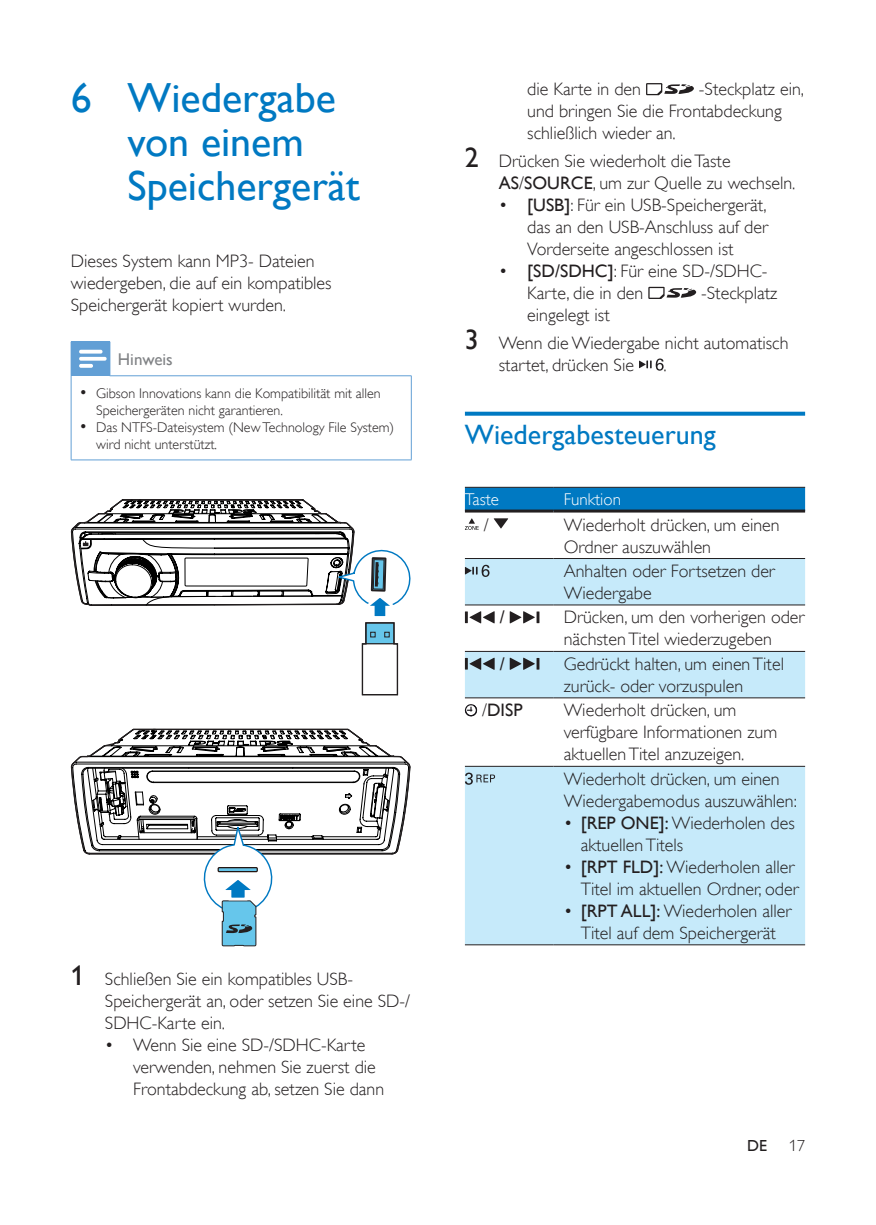
<style>
.page{position:relative;width:876px;height:1225px;background:#fff}
.page>*{position:absolute;margin:0;border:0;box-sizing:border-box;transform-origin:0 0}
.t1{font:42px/44px "Gill Sans Alt One WGL";color:#0079c2}
.t2{font:28px "Gill Sans Alt One WGL";color:#0079c2}
.t3{font:18px/22px "Gill Sans Alt One WGL Light";color:#231f20}
.t4{font:18px "Gill Sans Alt One WGL";color:#231f20}
.t5{font:17px "Gill Sans Alt One WGL Light";color:#fff}
.t6{font:17px "Gill Sans Alt One WGL";color:#808285}
.t7{font:16px "Gill Sans Alt One WGL";color:#231f20}
.t8{font:16px "Gill Sans Alt One WGL Light";color:#231f20}
.t9{font:14px/17px "Gill Sans Alt One WGL Light";color:#231f20}
.s1{font-size:17px}
.s2{font-family:"Gill Sans Alt One WGL";font-size:28px}
.s3{font-family:"Gill Sans Alt One WGL"}
.s4{font-family:"Gill Sans Alt One WGL Light"}
</style>
<div class="page">
<div style="left:71px;top:342px;width:39px;height:34px;background:#629fd5"></div>
<hr style="left:71px;top:376px;width:1px;height:84px;background:#629fd5">
<hr style="left:411px;top:376px;width:1px;height:84px;background:#629fd5">
<hr style="left:71px;top:459px;width:39px;height:1px;background:#629fd5">
<hr style="left:110px;top:459px;width:302px;height:1px;background:#629fd5">
<hr style="left:71px;top:341px;width:39px;height:1px;background:#629fd5">
<hr style="left:110px;top:342px;width:1px;height:33px;background:#629fd5">
<hr style="left:110px;top:375px;width:302px;height:1px;background:#629fd5">
<svg style="left:79px;top:350px;width:28px;height:18px"></svg>
<svg style="left:71px;top:499px;width:339px;height:196px"></svg>
<svg style="left:71px;top:729px;width:339px;height:217px"></svg>
<svg style="left:465px;top:412px;width:340px;height:4px"></svg>
<svg style="left:646px;top:83px;width:48px;height:12px"></svg>
<svg style="left:648px;top:287px;width:48px;height:12px"></svg>
<svg style="left:639px;top:358px;width:25px;height:13px"></svg>
<div style="left:465px;top:488px;width:340px;height:21px;background:#0079c2"></div>
<svg style="left:465px;top:559px;width:340px;height:385px;fill:#c6eafa"></svg>
<hr style="left:465px;top:487px;width:89px;height:1px;background:#231f20">
<hr style="left:554px;top:487px;width:251px;height:1px;background:#231f20">
<hr style="left:465px;top:558px;width:89px;height:1px;background:#231f20">
<hr style="left:554px;top:558px;width:251px;height:1px;background:#231f20">
<hr style="left:465px;top:604px;width:89px;height:1px;background:#231f20">
<hr style="left:554px;top:604px;width:251px;height:1px;background:#231f20">
<hr style="left:465px;top:651px;width:89px;height:1px;background:#231f20">
<hr style="left:554px;top:651px;width:251px;height:1px;background:#231f20">
<hr style="left:465px;top:697px;width:89px;height:1px;background:#231f20">
<hr style="left:554px;top:697px;width:251px;height:1px;background:#231f20">
<hr style="left:465px;top:766px;width:89px;height:1px;background:#231f20">
<hr style="left:554px;top:766px;width:251px;height:1px;background:#231f20">
<hr style="left:465px;top:944px;width:89px;height:1px;background:#231f20">
<hr style="left:554px;top:944px;width:251px;height:1px;background:#231f20">
<hr style="left:465px;top:509px;width:89px;height:3px;background:#231f20">
<hr style="left:554px;top:509px;width:251px;height:3px;background:#231f20">
<svg style="left:465px;top:518px;width:14px;height:12px"></svg>
<svg style="left:494px;top:518px;width:14px;height:10px"></svg>
<svg style="left:465px;top:565px;width:24px;height:12px"></svg>
<svg style="left:465px;top:611px;width:30px;height:12px"></svg>
<svg style="left:510px;top:611px;width:29px;height:12px"></svg>
<svg style="left:465px;top:658px;width:30px;height:12px"></svg>
<svg style="left:510px;top:658px;width:29px;height:12px"></svg>
<svg style="left:465px;top:704px;width:12px;height:12px"></svg>
<svg style="left:465px;top:772px;width:30px;height:13px"></svg>
<h1 class="t1" style="left:128px;top:75px;width:234px;text-indent:-57px">6 Wiedergabe von einem<br>Speichergerät</h1>
<p class="t3" style="left:71px;top:250px;width:262px">Dieses System kann MP3- Dateien wiedergeben, die auf ein kompatibles<br>Speichergerät kopiert wurden.</p>
<p class="t6" style="left:118px;top:347px;width:56px">Hinweis</p>
<p class="t9" style="left:96px;top:384px;width:286px;text-indent:-17px"><span class="s1">•</span> Gibson Innovations kann die Kompatibilität mit allen<br>Speichergeräten nicht garantieren.</p>
<p class="t9" style="left:96px;top:418px;width:300px;text-indent:-17px"><span class="s1">•</span> Das NTFS-Dateisystem (New Technology File System) wird nicht unterstützt.</p>
<p class="t3" style="left:105px;top:968px;width:307px;text-indent:-34px"><span class="s2">1</span> Schließen Sie ein kompatibles USB-<br>Speichergerät an, oder setzen Sie eine SD-/<br>SDHC-Karte ein.</p>
<p class="t3" style="left:133px;top:1034px;width:252px;text-indent:-28px">• Wenn Sie eine SD-/SDHC-Karte verwenden, nehmen Sie zuerst die<br>Frontabdeckung ab, setzen Sie dann</p>
<p class="t3" style="left:527px;top:78px;width:278px;text-indent:172px">-Steckplatz ein, und bringen Sie die Frontabdeckung schließlich wieder an.</p>
<p class="t3" style="left:499px;top:150px;width:298px;text-indent:-34px"><span class="s2">2</span> Drücken Sie wiederholt die Taste<br><span class="s3">AS</span>/<span class="s3">SOURCE</span>, um zur Quelle zu wechseln.</p>
<p class="t3" style="left:527px;top:194px;width:242px;text-align:justify;text-indent:-28px">• <span class="s3">[USB]</span>: Für ein USB-Speichergerät, das an den USB-Anschluss auf der Vorderseite angeschlossen ist</p>
<p class="t3" style="left:527px;top:260px;width:242px;text-indent:-28px">• <span class="s3">[SD/SDHC]</span>: Für eine SD-/SDHC-<br>Karte, die in den</p>
<p class="t3" style="left:527px;top:78px;width:115px">die Karte in den</p>
<p class="t3" style="left:701px;top:282px;width:78px">-Steckplatz</p>
<p class="t3" style="left:465px;top:301px;width:325px;line-height:27.6px;text-indent:62px">eingelegt ist<br><span class="s2">3</span> Wenn die Wiedergabe nicht automatisch</p>
<p class="t3" style="left:499px;top:354px;width:137px">startet, drücken Sie</p>
<p class="t3" style="left:664px;top:354px;width:5px">.</p>
<h2 class="t2" style="left:465px;top:415px;width:252px">Wiedergabesteuerung</h2>
<p class="t5" style="left:465px;top:488px;width:36px">Taste</p>
<p class="t5" style="left:564px;top:488px;width:59px">Funktion</p>
<p class="t3" style="left:484px;top:513px;width:7px">/</p>
<p class="t3" style="left:564px;top:513px;width:217px">Wiederholt drücken, um einen<br>Ordner auszuwählen</p>
<p class="t3" style="left:564px;top:560px;width:213px">Anhalten oder Fortsetzen der<br>Wiedergabe</p>
<p class="t4" style="left:500px;top:605px;width:7px">/</p>
<p class="t3" style="left:564px;top:606px;width:242px">Drücken, um den vorherigen oder nächsten Titel wiederzugeben</p>
<p class="t4" style="left:500px;top:651px;width:7px">/</p>
<p class="t3" style="left:564px;top:653px;width:222px">Gedrückt halten, um einen Titel zurück- oder vorzuspulen</p>
<p class="t4" style="left:482px;top:698px;width:42px"><span class="s4">/</span>DISP</p>
<p class="t3" style="left:564px;top:699px;width:215px">Wiederholt drücken, um verfügbare Informationen zum aktuellen Titel anzuzeigen.</p>
<p class="t3" style="left:564px;top:768px;width:235px">Wiederholt drücken, um einen<br>Wiedergabemodus auszuwählen:</p>
<p class="t3" style="left:581px;top:812px;width:216px;text-indent:-17px">• <span class="s3">[REP ONE]:</span> Wiederholen des aktuellen Titels</p>
<p class="t3" style="left:564px;top:856px;width:236px;text-align:right">• <span class="s3">[RPT FLD]:</span> Wiederholen aller<br>Titel im aktuellen Ordner, oder</p>
<p class="t3" style="left:564px;top:900px;width:229px;text-align:center">• <span class="s3">[RPT ALL]:</span> Wiederholen aller<br>Titel auf dem Speichergerät</p>
<p class="t7" style="left:747px;top:1135px;width:21px">DE</p>
<p class="t8" style="left:789px;top:1135px;width:17px">17</p>
</div>
